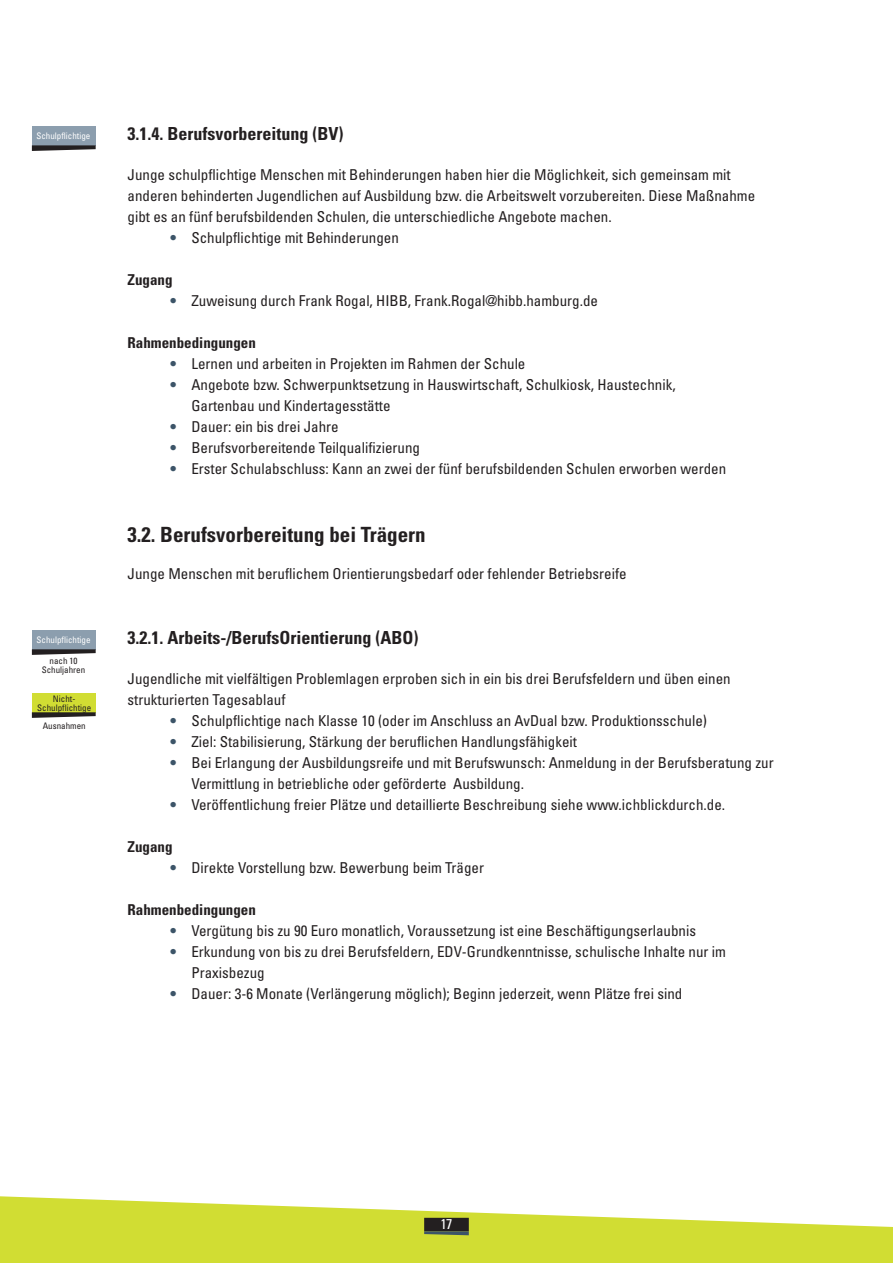
<style>
.page{position:relative;width:893px;height:1263px;background:#fff}
.page>*{position:absolute;margin:0;border:0;box-sizing:border-box;transform-origin:0 0}
.t1{font:700 condensed 21px "Univers";color:#231f20}
.t2{font:700 condensed 18px "Univers";color:#231f20}
.t3{font:condensed 15px/21px "Univers";color:#231f20}
.t4{font:700 condensed 15px "Univers";color:#231f20}
.t5{font:700 condensed 15px/21px "Univers";color:#3c5468}
.t6{font:condensed 14.25px "Univers";color:#fff}
.t7{font:condensed 9px/9px "Univers";color:#231f20;text-align:center}
.t8{font:condensed 9px "Univers";color:#fff}
</style>
<div class="page">
<svg style="left:0;top:1196px;width:893px;height:67px;fill:#d1dd33"></svg>
<div style="left:424px;top:1218px;width:45px;height:13px;background:#231f20"></div>
<svg style="left:424px;top:1231px;width:45px;height:4px"></svg>
<div style="left:32px;top:126px;width:64px;height:19px;background:#8c9eae"></div>
<svg style="left:32px;top:145px;width:64px;height:6px"></svg>
<div style="left:32px;top:693px;width:64px;height:19px;background:#d1dd33"></div>
<svg style="left:32px;top:712px;width:64px;height:6px"></svg>
<div style="left:32px;top:630px;width:64px;height:19px;background:#8c9eae"></div>
<svg style="left:32px;top:649px;width:64px;height:6px"></svg>
<p class="t8" style="left:36px;top:132px;width:55px">Schulpflichtige</p>
<p class="t8" style="left:37px;top:636px;width:55px">Schulpflichtige</p>
<p class="t7" style="left:42px;top:657px;width:45px">nach 10<br>Schuljahren</p>
<p class="t7" style="left:37px;top:695px;width:55px">Nicht-<br>Schulpflichtige</p>
<p class="t7" style="left:43px;top:722px;width:44px">Ausnahmen</p>
<p class="t2" style="left:128px;top:127px;width:217px">3.1.4. Berufsvorbereitung (BV)</p>
<p class="t3" style="left:128px;top:165px;width:629px">Junge schulpflichtige Menschen mit Behinderungen haben hier die Möglichkeit, sich gemeinsam mit anderen behinderten Jugendlichen auf Ausbildung bzw. die Arbeitswelt vorzubereiten. Diese Maßnahme gibt es an fünf berufsbildenden Schulen, die unterschiedliche Angebote machen.</p>
<p class="t5" style="left:170px;top:229px;width:8px">•</p>
<p class="t4" style="left:128px;top:274px;width:46px">Zugang</p>
<p class="t5" style="left:170px;top:292px;width:8px">•</p>
<p class="t3" style="left:191px;top:228px;width:209px">Schulpflichtige mit Behinderungen</p>
<p class="t3" style="left:191px;top:291px;width:408px">Zuweisung durch Frank Rogal, HIBB, Frank.Rogal@hibb.hamburg.de</p>
<p class="t4" style="left:128px;top:337px;width:130px">Rahmenbedingungen</p>
<p class="t5" style="left:170px;top:355px;width:8px">• •</p>
<p class="t5" style="left:170px;top:418px;width:8px;text-align:justify">• • •</p>
<p class="t3" style="left:191px;top:354px;width:536px">Lernen und arbeiten in Projekten im Rahmen der Schule<br>Angebote bzw. Schwerpunktsetzung in Hauswirtschaft, Schulkiosk, Haustechnik, Gartenbau und Kindertagesstätte<br>Dauer: ein bis drei Jahre<br>Berufsvorbereitende Teilqualifizierung<br>Erster Schulabschluss: Kann an zwei der fünf berufsbildenden Schulen erworben werden</p>
<h1 class="t1" style="left:128px;top:526px;width:300px">3.2. Berufsvorbereitung bei Trägern</h1>
<p class="t3" style="left:128px;top:564px;width:501px">Junge Menschen mit beruflichem Orientierungsbedarf oder fehlender Betriebsreife</p>
<p class="t2" style="left:128px;top:631px;width:292px">3.2.1. Arbeits-/BerufsOrientierung (ABO)</p>
<p class="t3" style="left:128px;top:669px;width:605px">Jugendliche mit vielfältigen Problemlagen erproben sich in ein bis drei Berufsfeldern und üben einen strukturierten Tagesablauf</p>
<p class="t5" style="left:170px;top:711px;width:8px;text-align:justify">• • •</p>
<p class="t5" style="left:170px;top:795px;width:8px">•</p>
<p class="t4" style="left:128px;top:841px;width:46px">Zugang</p>
<p class="t5" style="left:170px;top:858px;width:8px">•</p>
<p class="t3" style="left:191px;top:711px;width:584px">Schulpflichtige nach Klasse 10 (oder im Anschluss an AvDual bzw. Produktionsschule)<br>Ziel: Stabilisierung, Stärkung der beruflichen Handlungsfähigkeit<br>Bei Erlangung der Ausbildungsreife und mit Berufswunsch: Anmeldung in der Berufsberatung zur Vermittlung in betriebliche oder geförderte Ausbildung.<br>Veröffentlichung freier Plätze und detaillierte Beschreibung siehe www.ichblickdurch.de.</p>
<p class="t3" style="left:191px;top:858px;width:294px">Direkte Vorstellung bzw. Bewerbung beim Träger</p>
<p class="t4" style="left:128px;top:904px;width:130px">Rahmenbedingungen</p>
<p class="t5" style="left:170px;top:921px;width:8px">• •</p>
<p class="t5" style="left:170px;top:984px;width:8px">•</p>
<p class="t3" style="left:191px;top:921px;width:536px">Vergütung bis zu 90 Euro monatlich, Voraussetzung ist eine Beschäftigungserlaubnis Erkundung von bis zu drei Berufsfeldern, EDV-Grundkenntnisse, schulische Inhalte nur im Praxisbezug<br>Dauer: 3-6 Monate (Verlängerung möglich); Beginn jederzeit, wenn Plätze frei sind</p>
<p class="t6" style="left:440px;top:1219px;width:13px">17</p>
</div>
